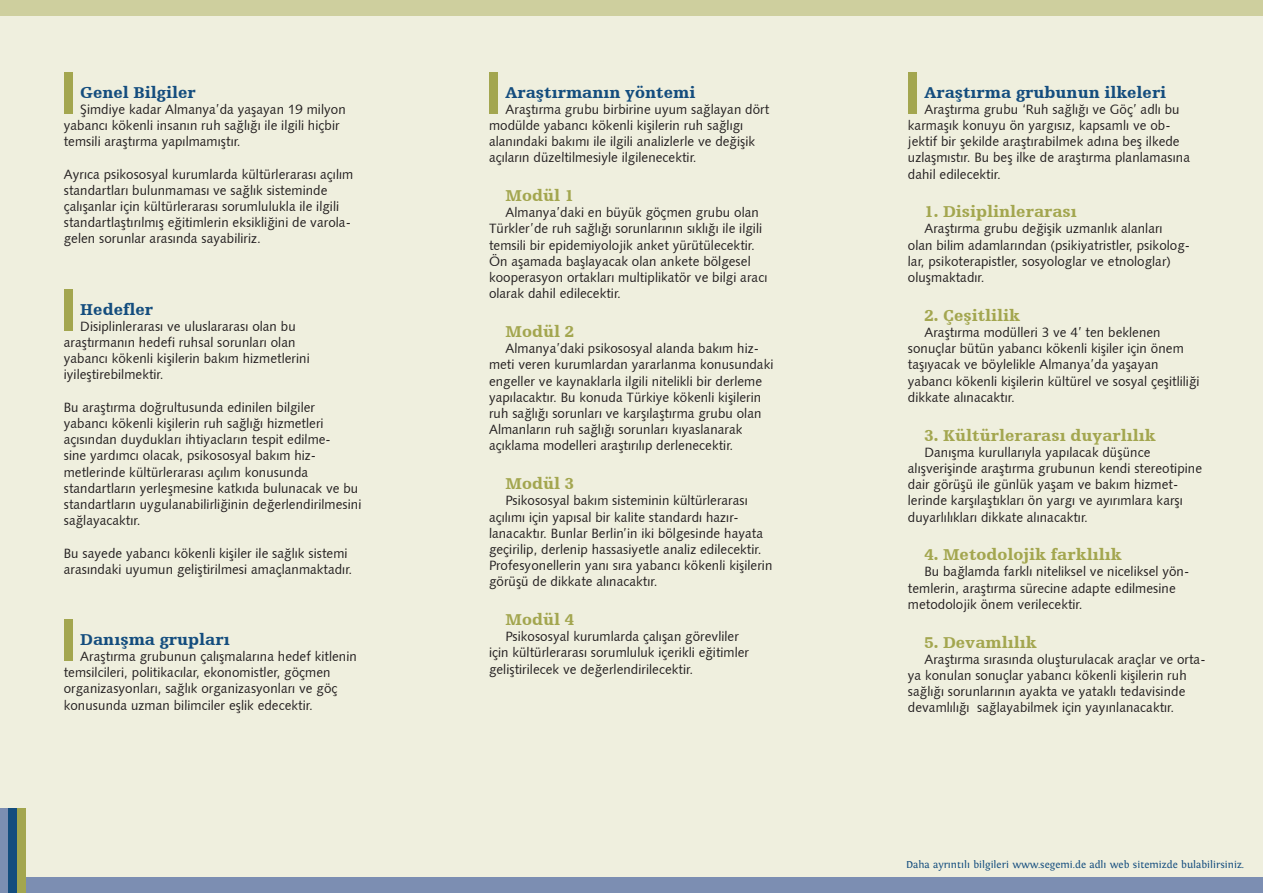
<style>
.page{position:relative;width:1263px;height:893px;background:#efefde}
.page>*{position:absolute;margin:0;border:0;box-sizing:border-box;transform-origin:0 0}
.t1{font:900 16.5px "Humanist Slabserif 712 BT";letter-spacing:.005em;color:#a3a64f}
.t2{font:900 16.5px "Humanist Slabserif 712 BT";letter-spacing:.005em;color:#144d7e}
.t3{font:13.5px/16.2px "Humanist 531 BT Roman A";letter-spacing:.005em;color:#231f20}
.t4{font:10.5px "Fontin";letter-spacing:.005em;color:#144d7e}
</style>
<div class="page">
<div style="left:0;top:877px;width:1263px;height:16px;background:#7c8eb2"></div>
<div style="left:64px;top:73px;width:8px;height:41px;background:#a3a64f"></div>
<div style="left:64px;top:290px;width:8px;height:41px;background:#a3a64f"></div>
<div style="left:64px;top:620px;width:8px;height:41px;background:#a3a64f"></div>
<div style="left:489px;top:72px;width:8px;height:42px;background:#a3a64f"></div>
<div style="left:908px;top:73px;width:9px;height:41px;background:#a3a64f"></div>
<div style="left:0;top:808px;width:9px;height:85px;background:#7c8eb2"></div>
<div style="left:9px;top:808px;width:8px;height:85px;background:#144d7e"></div>
<div style="left:17px;top:808px;width:9px;height:85px;background:#a3a64f"></div>
<div style="left:0;top:0;width:1263px;height:16px;background:#cecf9e"></div>
<p class="t2" style="left:80px;top:82px;width:117px">Genel Bilgiler</p>
<p class="t3" style="left:64px;top:101px;width:283px;text-indent:16px">Şimdiye kadar Almanya’da yaşayan 19 milyon yabancı kökenli insanın ruh sağlığı ile ilgili hiçbir temsili araştırma yapılmamıştır.</p>
<p class="t3" style="left:64px;top:165px;width:291px">Ayrıca psikososyal kurumlarda kültürlerarası açılım standartları bulunmaması ve sağlık sisteminde çalışanlar için kültürlerarası sorumlulukla ile ilgili standartlaştırılmış eğitimlerin eksikliğini de varola&shy;gelen sorunlar arasında sayabiliriz.</p>
<p class="t2" style="left:80px;top:299px;width:74px">Hedefler</p>
<p class="t3" style="left:64px;top:318px;width:248px;text-indent:16px">Disiplinlerarası ve uluslararası olan bu araştırmanın hedefi ruhsal sorunları olan yabancı kökenli kişilerin bakım hizmetlerini iyileştirebilmektir.</p>
<p class="t3" style="left:64px;top:399px;width:299px">Bu araştırma doğrultusunda edinilen bilgiler yabancı kökenli kişilerin ruh sağlığı hizmetleri açısından duydukları ihtiyacların tespit edilme-<br>sine yardımcı olacak, psikososyal bakım hiz&shy;metlerinde kültürlerarası açılım konusunda standartların yerleşmesine katkıda bulunacak ve bu standartların uygulanabilirliğinin değerlendirilmesini sağlayacaktır.</p>
<p class="t3" style="left:64px;top:544px;width:290px">Bu sayede yabancı kökenli kişiler ile sağlık sistemi arasındaki uyumun geliştirilmesi amaçlanmaktadır.</p>
<p class="t2" style="left:80px;top:629px;width:151px">Danışma grupları</p>
<p class="t3" style="left:64px;top:648px;width:295px;text-indent:16px">Araştırma grubunun çalışmalarına hedef kitlenin temsilcileri, politikacılar, ekonomistler, göçmen organizasyonları, sağlık organizasyonları ve göç konusunda uzman bilimciler eşlik edecektir.</p>
<p class="t2" style="left:505px;top:82px;width:191px">Araştırmanın yöntemi</p>
<p class="t3" style="left:489px;top:101px;width:282px;text-indent:16px">Araştırma grubu birbirine uyum sağlayan dört modülde yabancı kökenli kişilerin ruh sağlıgı alanındaki bakımı ile ilgili analizlerle ve değişik açıların düzeltilmesiyle ilgilenecektir.</p>
<p class="t1" style="left:505px;top:185px;width:70px">Modül 1</p>
<p class="t3" style="left:489px;top:204px;width:280px;text-indent:16px">Almanya’daki en büyük göçmen grubu olan Türkler’de ruh sağlığı sorunlarının sıklığı ile ilgili temsili bir epidemiyolojik anket yürütülecektir.<br>Ön aşamada başlayacak olan ankete bölgesel kooperasyon ortakları multiplikatör ve bilgi aracı olarak dahil edilecektir.</p>
<p class="t1" style="left:505px;top:321px;width:70px">Modül 2</p>
<p class="t3" style="left:489px;top:340px;width:286px;text-indent:16px">Almanya’daki psikososyal alanda bakım hiz&shy;meti veren kurumlardan yararlanma konusundaki engeller ve kaynaklarla ilgili nitelikli bir derleme yapılacaktır. Bu konuda Türkiye kökenli kişilerin ruh sağlığı sorunları ve karşılaştırma grubu olan Almanların ruh sağlığı sorunları kıyaslanarak açıklama modelleri araştırılıp derlenecektir.</p>
<p class="t1" style="left:505px;top:473px;width:70px">Modül 3</p>
<p class="t3" style="left:489px;top:492px;width:285px;text-indent:16px">Psikososyal bakım sisteminin kültürlerarası açılımı için yapısal bir kalite standardı hazır&shy;lanacaktır. Bunlar Berlin’in iki bölgesinde hayata geçirilip, derlenip hassasiyetle analiz edilecektir.<br>Profesyonellerin yanı sıra yabancı kökenli kişilerin görüşü de dikkate alınacaktır.</p>
<p class="t1" style="left:505px;top:609px;width:70px">Modül 4</p>
<p class="t3" style="left:489px;top:628px;width:262px;text-indent:16px">Psikososyal kurumlarda çalışan görevliler için kültürlerarası sorumluluk içerikli eğitimler geliştirilecek ve değerlendirilecektir.</p>
<p class="t2" style="left:924px;top:82px;width:243px">Araştırma grubunun ilkeleri</p>
<p class="t3" style="left:908px;top:101px;width:284px;text-indent:16px">Araştırma grubu ‘Ruh sağlığı ve Göç’ adlı bu karmaşık konuyu ön yargısız, kapsamlı ve ob&shy;jektif bir şekilde araştırabilmek adına beş ilkede uzlaşmıstır. Bu beş ilke de araştırma planlamasına dahil edilecektir.</p>
<p class="t1" style="left:924px;top:201px;width:154px">1. Disiplinlerarası</p>
<p class="t3" style="left:908px;top:220px;width:284px;text-indent:16px">Araştırma grubu değişik uzmanlık alanları olan bilim adamlarından (psikiyatristler, psikolog&shy;lar, psikoterapistler, sosyologlar ve etnologlar) oluşmaktadır.</p>
<p class="t1" style="left:924px;top:305px;width:97px">2. Çeşitlilik</p>
<p class="t3" style="left:908px;top:324px;width:293px;text-indent:16px">Araştırma modülleri 3 ve 4’ ten beklenen sonuçlar bütün yabancı kökenli kişiler için önem taşıyacak ve böylelikle Almanya’da yaşayan yabancı kökenli kişilerin kültürel ve sosyal çeşitliliği dikkate alınacaktır.</p>
<p class="t1" style="left:924px;top:425px;width:233px">3. Kültürlerarası duyarlılık</p>
<p class="t3" style="left:908px;top:444px;width:296px;text-indent:16px">Danışma kurullarıyla yapılacak düşünce alışverişinde araştırma grubunun kendi stereotipine dair görüşü ile günlük yaşam ve bakım hizmet&shy;lerinde karşılaştıkları ön yargı ve ayırımlara karşı duyarlılıkları dikkate alınacaktır.</p>
<p class="t1" style="left:924px;top:544px;width:199px">4. Metodolojik farklılık</p>
<p class="t3" style="left:908px;top:563px;width:283px;text-indent:16px">Bu bağlamda farklı niteliksel ve niceliksel yön&shy;temlerin, araştırma sürecine adapte edilmesine metodolojik önem verilecektir.</p>
<p class="t1" style="left:924px;top:632px;width:114px">5. Devamlılık</p>
<p class="t3" style="left:908px;top:651px;width:299px;text-indent:16px">Araştırma sırasında oluşturulacak araçlar ve orta&shy;ya konulan sonuçlar yabancı kökenli kişilerin ruh sağlığı sorunlarının ayakta ve yataklı tedavisinde devamlılığı sağlayabilmek için yayınlanacaktır.</p>
<p class="t4" style="left:906px;top:859px;width:340px">Daha ayrıntılı bilgileri www.segemi.de adlı web sitemizde bulabilirsiniz.</p>
</div>
